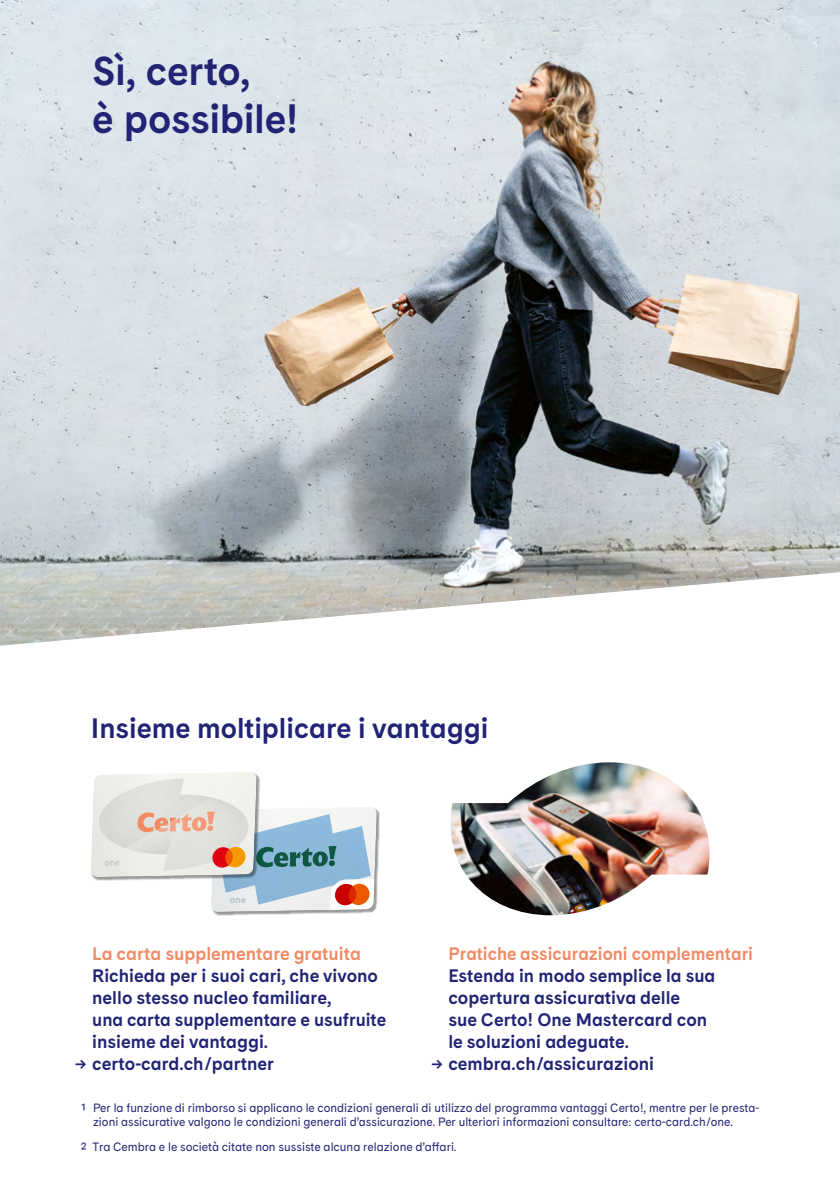
<style>
.page{position:relative;width:840px;height:1191px;background:#fff}
.page>*{position:absolute;margin:0;border:0;box-sizing:border-box;transform-origin:0 0}
.t1{font:700 40px/48px "Certo Cadiz";letter-spacing:-.005em;color:#212474}
.t2{font:700 28px "Certo Cadiz";color:#212474}
.t3{font:700 18px/22px "Certo Cadiz";color:#212474}
.t4{font:700 18px "Certo Cadiz";color:#f28a64}
.t5{font:12px/14px "Certo Cadiz";color:#212474}
.s1{font-size:15px}
</style>
<div class="page">
<img style="left:0;top:0;width:839px;height:646px">
<div style="left:212px;top:808px;width:168px;height:107px;background:#000;opacity:.4"></div>
<img style="left:450px;top:762px;width:260px;height:153px">
<svg style="left:91px;top:772px;width:285px;height:140px"></svg>
<h1 class="t1" style="left:92px;top:45px;width:208px">Sì, certo,<br>è possibile!</h1>
<h2 class="t2" style="left:91px;top:707px;width:399px">Insieme moltiplicare i vantaggi</h2>
<h3 class="t4" style="left:92px;top:940px;width:270px">La carta supplementare gratuita</h3>
<h3 class="t3" style="left:92px;top:964px;width:295px">Richieda per i suoi cari, che vivono nello stesso nucleo familiare,<br>una carta supplementare e usufruite insieme dei vantaggi.</h3>
<h3 class="t3" style="left:75px;top:1052px;width:200px">→ certo-card.ch/partner</h3>
<h3 class="t4" style="left:448px;top:940px;width:306px">Pratiche assicurazioni complementari</h3>
<h3 class="t3" style="left:448px;top:964px;width:268px">Estenda in modo semplice la sua copertura assicurativa delle<br>sue Certo! One Mastercard con le soluzioni adeguate.</h3>
<h3 class="t3" style="left:431px;top:1052px;width:224px">→ cembra.ch/assicurazioni</h3>
<p class="t5" style="left:93px;top:1100px;width:667px;text-indent:-12px"><span class="s1">1</span> Per la funzione di rimborso si applicano le condizioni generali di utilizzo del programma vantaggi Certo!, mentre per le presta&shy;zioni assicurative valgono le condizioni generali d’assicurazione. Per ulteriori informazioni consultare: certo-card.ch/one.</p>
<p class="t5" style="left:81px;top:1139px;width:377px"><span class="s1">2</span> Tra Cembra e le società citate non sussiste alcuna relazione d’affari.</p>
</div>
